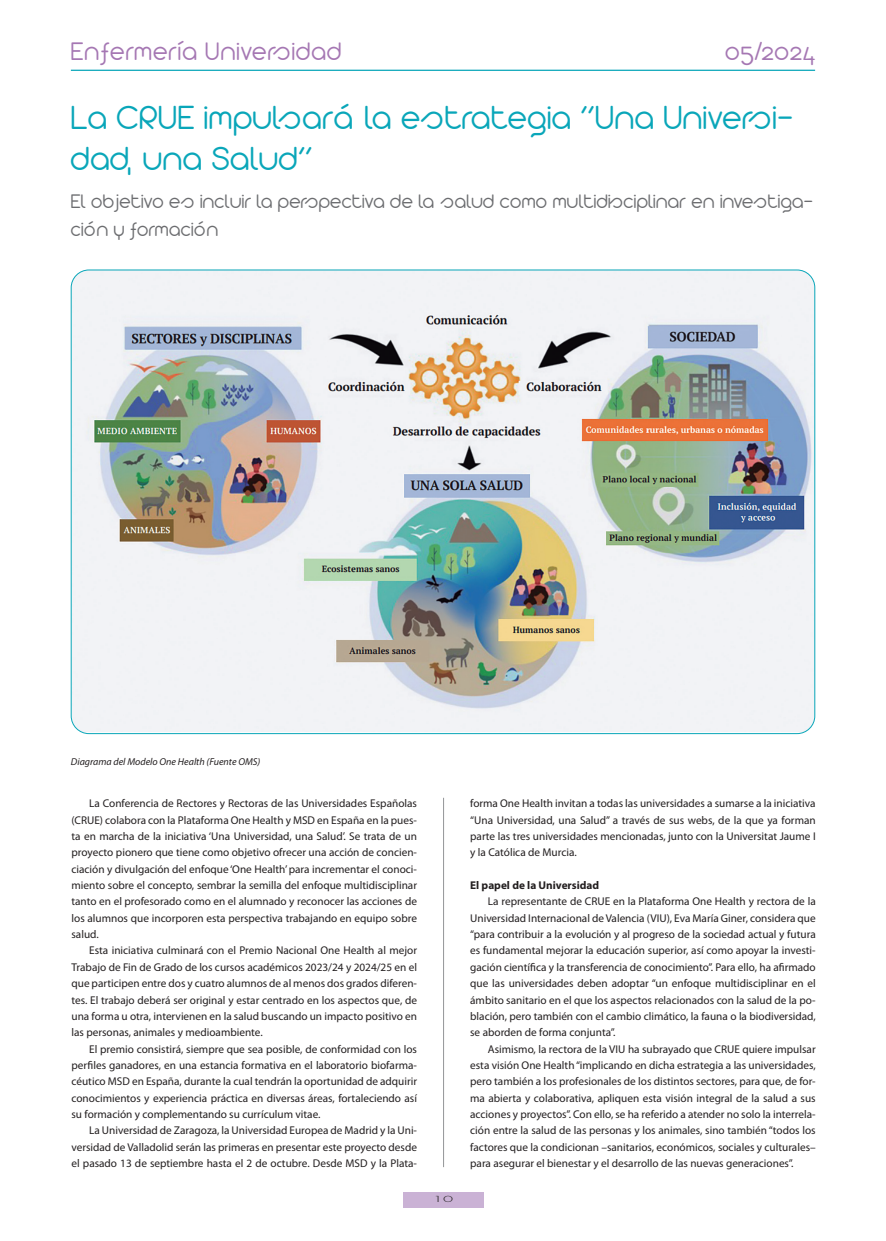
<style>
.page{position:relative;width:886px;height:1241px;background:#fff}
.page>*{position:absolute;margin:0;border:0;box-sizing:border-box;transform-origin:0 0}
.t1{font:300 36.25px/41.2px "Arista 2.0 Alternate";letter-spacing:.02em;color:#09a6b9}
.t2{font:300 27.5px "Arista 2.0 Alternate";letter-spacing:.04em;color:#a577b3}
.t3{font:300 21.25px/27.5px "Arista 2.0 Alternate";letter-spacing:.02em;color:#6c6d70}
.t4{font:11.25px/16.4px "Myriad Pro";color:#231f20;text-align:justify}
.t5{font:700 11.25px "Myriad Pro";color:#231f20}
.t6{font:italic 10px "Myriad Pro";color:#231f20}
.t7{font:300 8.12px "Futura";color:#231f20;scale:2 1}
</style>
<div class="page">
<hr style="left:71px;top:70px;width:744px;height:1px;background:#09a6b9">
<div style="left:403px;top:1192px;width:80px;height:15px;background:#cab2d5"></div>
<hr style="left:443px;top:797px;width:1px;height:369px;background:#939598">
<img style="left:71px;top:271px;width:744px;height:462px">
<p class="t2" style="left:71px;top:35px;width:272px">Enfermería Universidad</p>
<p class="t2" style="left:725px;top:35px;width:91px">05/2024</p>
<p class="t1" style="left:71px;top:96px;width:723px">La CRUE impulsará la estrategia “Una Universi&shy;dad, una Salud”</p>
<p class="t3" style="left:71px;top:187px;width:743px">El objetivo es incluir la perspectiva de la salud como multidisciplinar en investiga&shy;ción y formación</p>
<p class="t6" style="left:71px;top:756px;width:191px">Diagrama del Modelo One Health (Fuente OMS)</p>
<p class="t4" style="left:71px;top:795px;width:347px;text-indent:18px">La Conferencia de Rectores y Rectoras de las Universidades Españolas (CRUE) colabora con la Plataforma One Health y MSD en España en la pues&shy;ta en marcha de la iniciativa ‘Una Universidad, una Salud’. Se trata de un proyecto pionero que tiene como objetivo ofrecer una acción de concien&shy;ciación y divulgación del enfoque ‘One Health’ para incrementar el conoci&shy;miento sobre el concepto, sembrar la semilla del enfoque multidisciplinar tanto en el profesorado como en el alumnado y reconocer las acciones de los alumnos que incorporen esta perspectiva trabajando en equipo sobre salud.</p>
<p class="t4" style="left:71px;top:942px;width:347px;text-indent:18px">Esta iniciativa culminará con el Premio Nacional One Health al mejor Trabajo de Fin de Grado de los cursos académicos 2023/24 y 2024/25 en el que participen entre dos y cuatro alumnos de al menos dos grados diferen&shy;tes. El trabajo deberá ser original y estar centrado en los aspectos que, de una forma u otra, intervienen en la salud buscando un impacto positivo en las personas, animales y medioambiente.</p>
<p class="t4" style="left:71px;top:1040px;width:347px;text-indent:18px">El premio consistirá, siempre que sea posible, de conformidad con los perfiles ganadores, en una estancia formativa en el laboratorio biofarma&shy;céutico MSD en España, durante la cual tendrán la oportunidad de adquirir conocimientos y experiencia práctica en diversas áreas, fortaleciendo así su formación y complementando su currículum vitae.</p>
<p class="t4" style="left:71px;top:1122px;width:347px;text-indent:18px">La Universidad de Zaragoza, la Universidad Europea de Madrid y la Uni&shy;versidad de Valladolid serán las primeras en presentar este proyecto desde el pasado 13 de septiembre hasta el 2 de octubre. Desde MSD y la Plata-</p>
<p class="t7" style="left:433px;top:1193px;width:12px">10</p>
<p class="t4" style="left:470px;top:795px;width:347px">forma One Health invitan a todas las universidades a sumarse a la iniciativa “Una Universidad, una Salud” a través de sus webs, de la que ya forman parte las tres universidades mencionadas, junto con la Universitat Jaume I y la Católica de Murcia.</p>
<p class="t5" style="left:470px;top:878px;width:131px">El papel de la Universidad</p>
<p class="t4" style="left:470px;top:893px;width:347px;text-indent:18px">La representante de CRUE en la Plataforma One Health y rectora de la Universidad Internacional de Valencia (VIU), Eva María Giner, considera que “para contribuir a la evolución y al progreso de la sociedad actual y futura es fundamental mejorar la educación superior, así como apoyar la investi&shy;gación científica y la transferencia de conocimiento”. Para ello, ha afirmado que las universidades deben adoptar “un enfoque multidisciplinar en el ámbito sanitario en el que los aspectos relacionados con la salud de la po&shy;blación, pero también con el cambio climático, la fauna o la biodiversidad, se aborden de forma conjunta”.</p>
<p class="t4" style="left:470px;top:1040px;width:347px;text-indent:18px">Asimismo, la rectora de la VIU ha subrayado que CRUE quiere impulsar esta visión One Health “implicando en dicha estrategia a las universidades, pero también a los profesionales de los distintos sectores, para que, de for&shy;ma abierta y colaborativa, apliquen esta visión integral de la salud a sus acciones y proyectos”. Con ello, se ha referido a atender no solo la interrela&shy;ción entre la salud de las personas y los animales, sino también “todos los factores que la condicionan –sanitarios, económicos, sociales y culturales– para asegurar el bienestar y el desarrollo de las nuevas generaciones”.</p>
</div>
